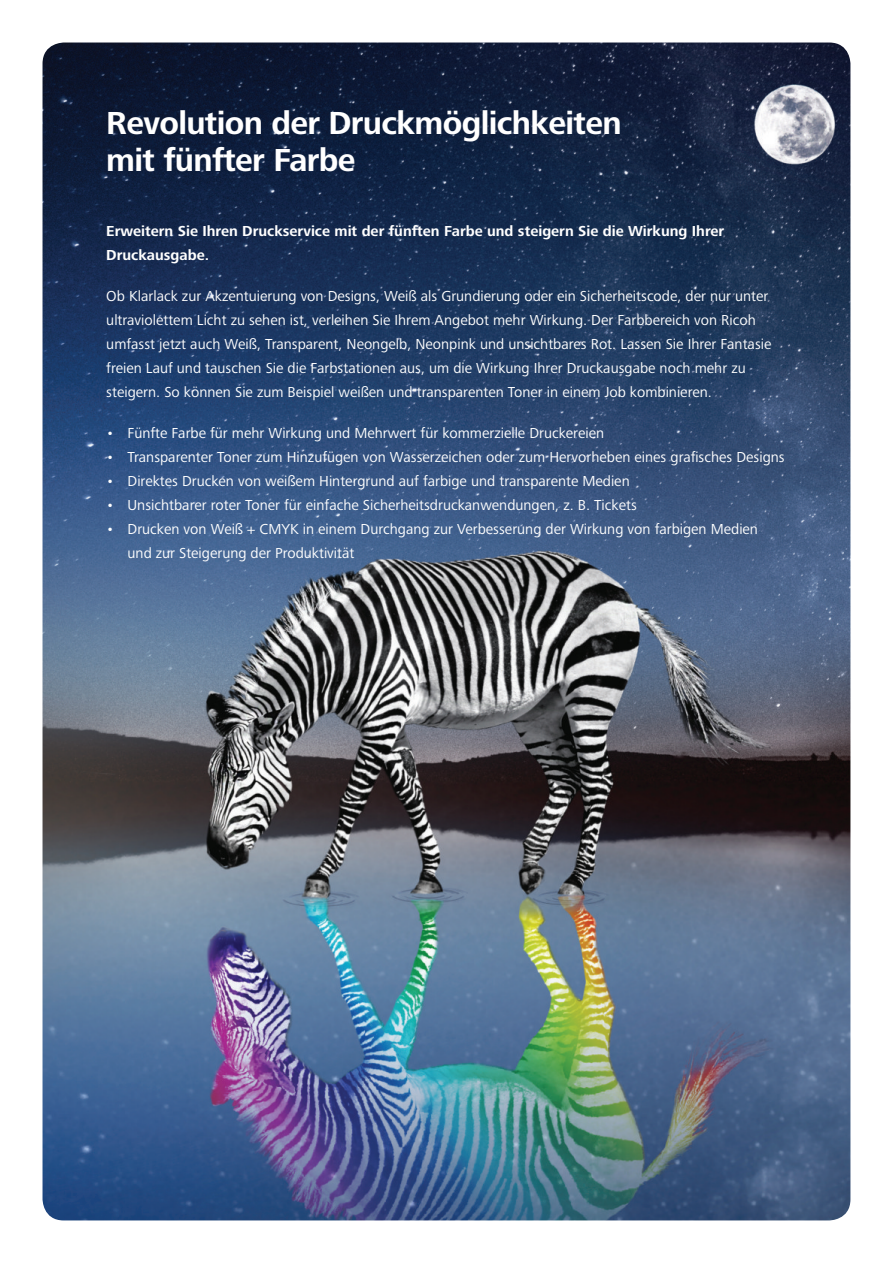
<style>
.page{position:relative;width:893px;height:1263px;background:#fff}
.page>*{position:absolute;margin:0;border:0;box-sizing:border-box;transform-origin:0 0}
.t1{font:700 33px/37.5px "Frutiger Next LTW1 G";letter-spacing:-.02em;color:#fff}
.t2{font:15px/24px "Frutiger Next LTW1 G";color:#fff}
.t3{font:700 15px/24px "Frutiger Next LTW1 G";color:#fff}
</style>
<div class="page">
<img style="left:43px;top:43px;width:807px;height:1177px">
<h1 class="t1" style="left:106px;top:107px;width:517px">Revolution der Druckmöglichkeiten mit fünfter Farbe</h1>
<p class="t3" style="left:106px;top:221px;width:619px">Erweitern Sie Ihren Druckservice mit der fünften Farbe und steigern Sie die Wirkung Ihrer<br>Druckausgabe.</p>
<p class="t2" style="left:106px;top:285px;width:667px">Ob Klarlack zur Akzentuierung von Designs, Weiß als Grundierung oder ein Sicherheitscode, der nur unter ultraviolettem Licht zu sehen ist, verleihen Sie Ihrem Angebot mehr Wirkung. Der Farbbereich von Ricoh umfasst jetzt auch Weiß, Transparent, Neongelb, Neonpink und unsichtbares Rot. Lassen Sie Ihrer Fantasie freien Lauf und tauschen Sie die Farbstationen aus, um die Wirkung Ihrer Druckausgabe noch mehr zu steigern. So können Sie zum Beispiel weißen und transparenten Toner in einem Job kombinieren.</p>
<p class="t2" style="left:106px;top:422px;width:499px">• Fünfte Farbe für mehr Wirkung und Mehrwert für kommerzielle Druckereien</p>
<p class="t2" style="left:106px;top:446px;width:680px">• Transparenter Toner zum Hinzufügen von Wasserzeichen oder zum Hervorheben eines grafisches Designs</p>
<p class="t2" style="left:106px;top:470px;width:525px">• Direktes Drucken von weißem Hintergrund auf farbige und transparente Medien</p>
<p class="t2" style="left:106px;top:494px;width:532px">• Unsichtbarer roter Toner für einfache Sicherheitsdruckanwendungen, z. B. Tickets</p>
<p class="t2" style="left:128px;top:518px;width:632px;text-indent:-21px">• Drucken von Weiß + CMYK in einem Durchgang zur Verbesserung der Wirkung von farbigen Medien und zur Steigerung der Produktivität</p>
</div>
